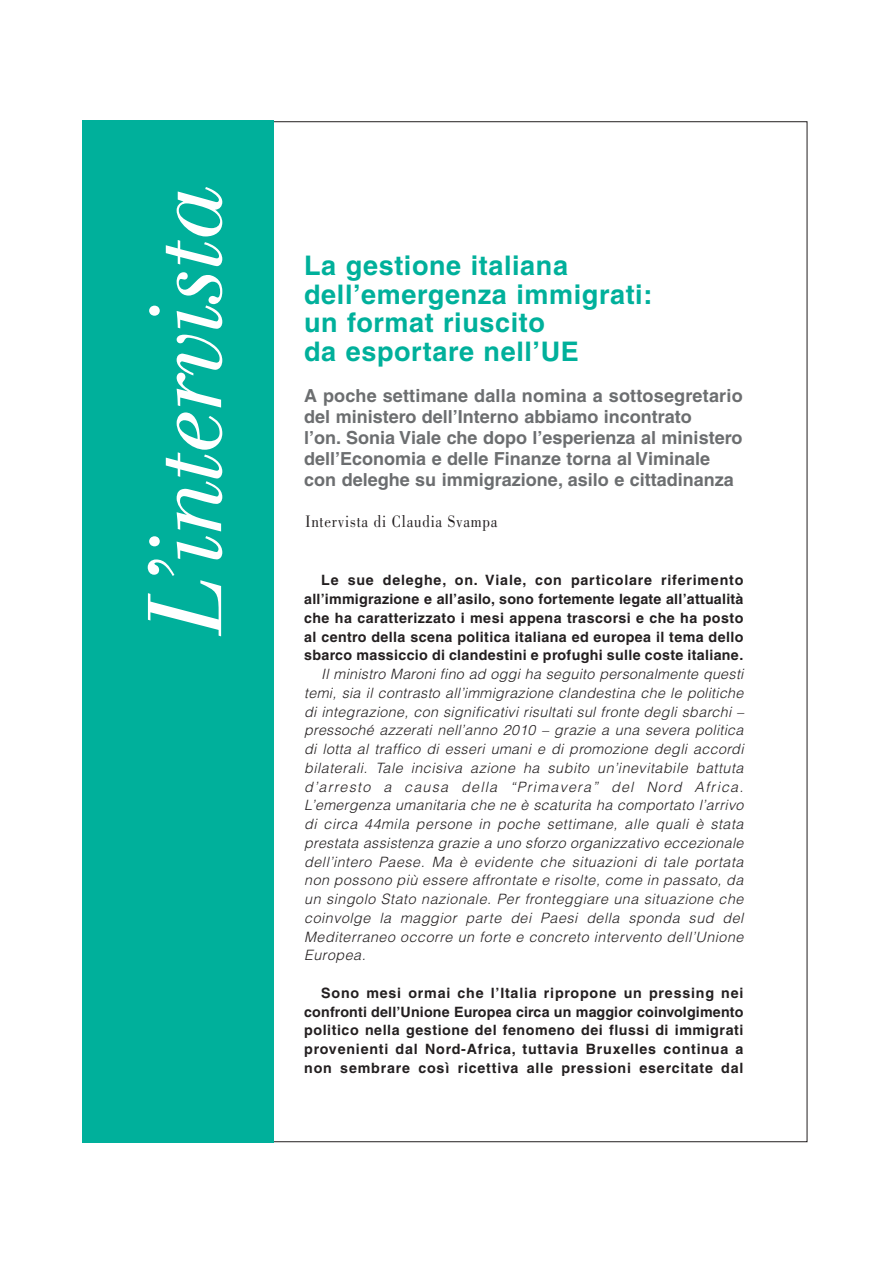
<style>
.page{position:relative;width:893px;height:1263px;background:#fff}
.page>*{position:absolute;margin:0;border:0;box-sizing:border-box;transform-origin:0 0}
.t1{font:italic 109.5px "Bodoni";letter-spacing:-.01em;color:#fff}
.t2{font:700 27px/28.5px "Helvetica";letter-spacing:.02em;color:#00b09b}
.t3{font:700 18px/21px "Helvetica";color:#6c6e70}
.t4{font:17.25px "Bodoni";letter-spacing:.05em;color:#231f20;scale:.87 1}
.t5{font:italic 300 14.25px/18.8px "Helvetica";letter-spacing:.04em;color:#231f20;text-align:justify}
.t6{font:700 14.25px/18.8px "Helvetica";letter-spacing:.03em;color:#231f20;text-align:justify}
</style>
<div class="page">
<div style="left:82px;top:120px;width:192px;height:1023px;background:#00b09b"></div>
<h1 class="t1" style="left:145px;top:635px;width:453px;rotate:-90deg">L’intervista</h1>
<h2 class="t2" style="left:304px;top:254px;width:350px">La gestione italiana dell’emergenza immigrati: un format riuscito<br>da esportare nell’UE</h2>
<p class="t3" style="left:304px;top:387px;width:440px">A poche settimane dalla nomina a sottosegretario del ministero dell’Interno abbiamo incontrato<br>l’on. Sonia Viale che dopo l’esperienza al ministero dell’Economia e delle Finanze torna al Viminale con deleghe su immigrazione, asilo e cittadinanza</p>
<p class="t4" style="left:305px;top:515px;width:222px">Intervista di Claudia Svampa</p>
<p class="t6" style="left:304px;top:572px;width:441px;text-indent:17px">Le sue deleghe, on. Viale, con particolare riferimento all’immigrazione e all’asilo, sono fortemente legate all’attualità che ha caratterizzato i mesi appena trascorsi e che ha posto al centro della scena politica italiana ed europea il tema dello sbarco massiccio di clandestini e profughi sulle coste italiane.</p>
<p class="t5" style="left:304px;top:666px;width:441px;text-indent:17px">Il ministro Maroni fino ad oggi ha seguito personalmente questi temi, sia il contrasto all’immigrazione clandestina che le politiche di integrazione, con significativi risultati sul fronte degli sbarchi – pressoché azzerati nell’anno 2010 – grazie a una severa politica di lotta al traffico di esseri umani e di promozione degli accordi bilaterali. Tale incisiva azione ha subito un’inevitabile battuta d’arresto a causa della “Primavera” del Nord Africa.<br>L’emergenza umanitaria che ne è scaturita ha comportato l’arrivo di circa 44mila persone in poche settimane, alle quali è stata prestata assistenza grazie a uno sforzo organizzativo eccezionale dell’intero Paese. Ma è evidente che situazioni di tale portata non possono più essere affrontate e risolte, come in passato, da un singolo Stato nazionale. Per fronteggiare una situazione che coinvolge la maggior parte dei Paesi della sponda sud del Mediterraneo occorre un forte e concreto intervento dell’Unione Europea.</p>
<p class="t6" style="left:304px;top:985px;width:441px;text-indent:17px">Sono mesi ormai che l’Italia ripropone un pressing nei confronti dell’Unione Europea circa un maggior coinvolgimento politico nella gestione del fenomeno dei flussi di immigrati provenienti dal Nord-Africa, tuttavia Bruxelles continua a non sembrare così ricettiva alle pressioni esercitate dal</p>
</div>
